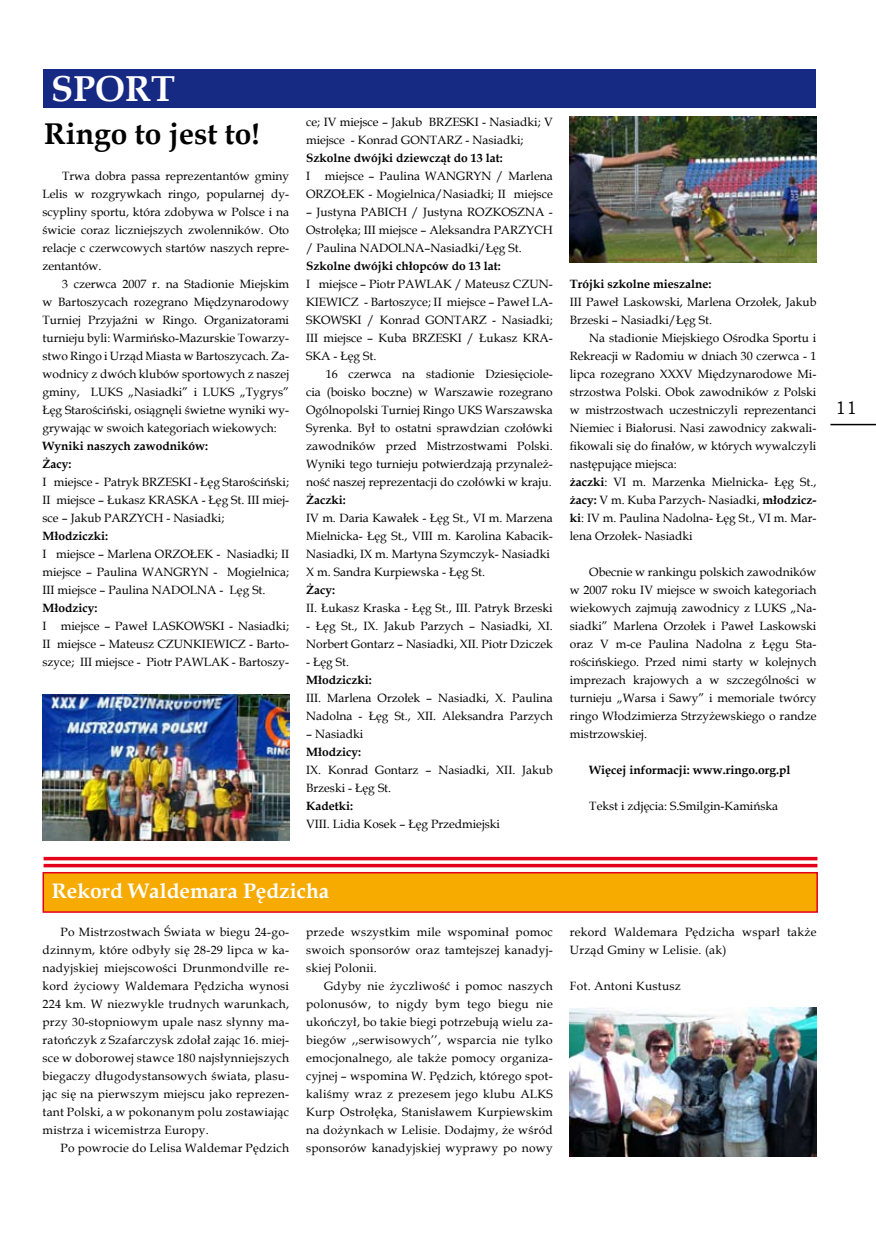
<style>
.page{position:relative;width:876px;height:1242px;background:#fff}
.page>*{position:absolute;margin:0;border:0;box-sizing:border-box;transform-origin:0 0}
.t1{font:700 36px "Book Antiqua";color:#fff}
.t2{font:700 30px "Book Antiqua";color:#000}
.t3{font:700 21px "Book Antiqua";color:#fff}
.t4{font:18px "Bookman Old Style";color:#000}
.t5{font:12px/18px "Book Antiqua";color:#000;text-align:justify}
.t6{font:700 12px/18px "Book Antiqua";color:#000}
.t7{font:12px/18px "Book Antiqua";letter-spacing:.02em;color:#000}
.s1{font-weight:700}
</style>
<div class="page">
<div style="left:43px;top:69px;width:773px;height:38px;background:#162983"></div>
<img style="left:43px;top:694px;width:246px;height:146px">
<img style="left:570px;top:117px;width:246px;height:145px">
<img style="left:570px;top:1008px;width:246px;height:149px">
<hr style="left:830px;top:424px;width:46px;height:1px;background:#000">
<div style="left:43px;top:872px;width:774px;height:40px;background:#f7aa00"></div>
<div style="left:43px;top:872px;width:775px;height:40px;border:2px solid #e2001a"></div>
<hr style="left:44px;top:857px;width:773px;height:3px;background:#e2001a">
<hr style="left:44px;top:864px;width:773px;height:3px;background:#e2001a">
<h1 class="t1" style="left:51px;top:65px;width:125px">SPORT</h1>
<h2 class="t2" style="left:44px;top:113px;width:217px">Ringo to jest to!</h2>
<p class="t5" style="left:43px;top:167px;width:248px;text-indent:19px">Trwa dobra passa reprezentantów gminy Lelis w rozgrywkach ringo, popularnej dy&shy;scypliny sportu, która zdobywa w Polsce i na świcie coraz liczniejszych zwolenników. Oto relacje c czerwcowych startów naszych repre&shy;zentantów.</p>
<p class="t5" style="left:43px;top:275px;width:248px;text-indent:19px">3 czerwca 2007 r. na Stadionie Miejskim w Bartoszycach rozegrano Międzynarodowy Turniej Przyjaźni w Ringo. Organizatorami turnieju byli: Warmińsko-Mazurskie Towarzy&shy;stwo Ringo i Urząd Miasta w Bartoszycach. Za&shy;wodnicy z dwóch klubów sportowych z naszej gminy, LUKS „Nasiadki” i LUKS „Tygrys” Łęg Starościński, osiągnęli świetne wyniki wy&shy;grywając w swoich kategoriach wiekowych:</p>
<p class="t6" style="left:43px;top:437px;width:167px">Wyniki naszych zawodników:<br>Żacy:</p>
<p class="t5" style="left:43px;top:473px;width:248px">I miejsce - Patryk BRZESKI - Łęg Starościński; II miejsce – Łukasz KRASKA - Łęg St. III miej&shy;sce – Jakub PARZYCH - Nasiadki;</p>
<p class="t6" style="left:43px;top:527px;width:67px">Młodziczki:</p>
<p class="t5" style="left:43px;top:545px;width:248px">I miejsce – Marlena ORZOŁEK - Nasiadki; II miejsce – Paulina WANGRYN - Mogielnica; III miejsce – Paulina NADOLNA - Lęg St.</p>
<p class="t6" style="left:43px;top:599px;width:56px">Młodzicy:</p>
<p class="t5" style="left:43px;top:617px;width:248px">I miejsce – Paweł LASKOWSKI - Nasiadki; II miejsce – Mateusz CZUNKIEWICZ - Barto&shy;szyce; III miejsce - Piotr PAWLAK - Bartoszy-</p>
<p class="t5" style="left:306px;top:113px;width:248px">ce; IV miejsce – Jakub BRZESKI - Nasiadki; V miejsce - Konrad GONTARZ - Nasiadki;</p>
<p class="t6" style="left:306px;top:149px;width:198px">Szkolne dwójki dziewcząt do 13 lat:</p>
<p class="t5" style="left:306px;top:167px;width:248px">I miejsce – Paulina WANGRYN / Marlena<br>ORZOŁEK - Mogielnica/Nasiadki; II miejsce</p>
<p class="t5" style="left:306px;top:203px;width:248px">– Justyna PABICH / Justyna ROZKOSZNA - Ostrołęka; III miejsce – Aleksandra PARZYCH / Paulina NADOLNA–Nasiadki/Łęg St.</p>
<p class="t6" style="left:306px;top:257px;width:196px">Szkolne dwójki chłopców do 13 lat:</p>
<p class="t5" style="left:306px;top:275px;width:248px">I miejsce – Piotr PAWLAK / Mateusz CZUN-KIEWICZ - Bartoszyce; II miejsce – Paweł LA-SKOWSKI / Konrad GONTARZ - Nasiadki; III miejsce – Kuba BRZESKI / Łukasz KRA-SKA - Łęg St.</p>
<p class="t5" style="left:306px;top:365px;width:248px;text-indent:20px">16 czerwca na stadionie Dziesięciole&shy;cia (boisko boczne) w Warszawie rozegrano Ogólnopolski Turniej Ringo UKS Warszawska Syrenka. Był to ostatni sprawdzian czołówki zawodników przed Mistrzostwami Polski.<br>Wyniki tego turnieju potwierdzają przynależ&shy;ność naszej reprezentacji do czołówki w kraju.</p>
<p class="t6" style="left:306px;top:491px;width:41px">Żaczki:</p>
<p class="t5" style="left:306px;top:509px;width:248px;text-align:left">IV m. Daria Kawałek - Łęg St., VI m. Marzena Mielnicka- Łęg St., VIII m. Karolina Kabacik-Nasiadki, IX m. Martyna Szymczyk- Nasiadki X m. Sandra Kurpiewska - Łęg St.</p>
<p class="t6" style="left:306px;top:581px;width:31px">Żacy:</p>
<p class="t5" style="left:306px;top:599px;width:248px">II. Łukasz Kraska - Łęg St., III. Patryk Brzeski</p>
<p class="t5" style="left:306px;top:617px;width:248px">- Łęg St., IX. Jakub Parzych – Nasiadki, XI.<br>Norbert Gontarz – Nasiadki, XII. Piotr Dziczek</p>
<p class="t5" style="left:306px;top:653px;width:44px">- Łęg St.</p>
<p class="t6" style="left:306px;top:671px;width:67px">Młodziczki:</p>
<p class="t5" style="left:306px;top:689px;width:248px">III. Marlena Orzołek – Nasiadki, X. Paulina<br>Nadolna - Łęg St., XII. Aleksandra Parzych</p>
<p class="t5" style="left:306px;top:725px;width:59px">– Nasiadki</p>
<p class="t6" style="left:306px;top:743px;width:56px">Młodzicy:</p>
<p class="t5" style="left:306px;top:761px;width:248px">IX. Konrad Gontarz – Nasiadki, XII. Jakub<br>Brzeski - Łęg St.</p>
<p class="t6" style="left:306px;top:797px;width:48px">Kadetki:</p>
<p class="t5" style="left:306px;top:815px;width:195px">VIII. Lidia Kosek – Łęg Przedmiejski</p>
<p class="t6" style="left:570px;top:275px;width:143px">Trójki szkolne mieszalne:</p>
<p class="t5" style="left:570px;top:293px;width:248px">III Paweł Laskowski, Marlena Orzołek, Jakub<br>Brzeski – Nasiadki/Łęg St.</p>
<p class="t5" style="left:570px;top:329px;width:248px;text-align:left;text-indent:20px">Na stadionie Miejskiego Ośrodka Sportu i Rekreacji w Radomiu w dniach 30 czerwca - 1 lipca rozegrano XXXV Międzynarodowe Mi&shy;strzostwa Polski. Obok zawodników z Polski w mistrzostwach uczestniczyli reprezentanci Niemiec i Białorusi. Nasi zawodnicy zakwali&shy;fikowali się do finałów, w których wywalczyli następujące miejsca:<br><span class="s1">żaczki</span>: VI m. Marzenka Mielnicka- Łęg St., <span class="s1">żacy:</span> V m. Kuba Parzych- Nasiadki, <span class="s1">młodzicz&shy;ki</span>: IV m. Paulina Nadolna- Łęg St., VI m. Mar&shy;lena Orzołek- Nasiadki</p>
<p class="t5" style="left:570px;top:563px;width:248px;text-indent:20px">Obecnie w rankingu polskich zawodników w 2007 roku IV miejsce w swoich kategoriach wiekowych zajmują zawodnicy z LUKS „Na&shy;siadki” Marlena Orzołek i Paweł Laskowski oraz V m-ce Paulina Nadolna z Łęgu Sta&shy;rościńskiego. Przed nimi starty w kolejnych imprezach krajowych a w szczególności w turnieju „Warsa i Sawy” i memoriale twórcy ringo Włodzimierza Strzyżewskiego o randze mistrzowskiej.</p>
<p class="t6" style="left:589px;top:761px;width:203px">Więcej informacji: www.ringo.org.pl</p>
<p class="t5" style="left:589px;top:797px;width:190px">Tekst i zdjęcia: S.Smilgin-Kamińska</p>
<h3 class="t3" style="left:52px;top:876px;width:279px">Rekord Waldemara Pędzicha</h3>
<p class="t5" style="left:43px;top:923px;width:248px;text-indent:18px">Po Mistrzostwach Świata w biegu 24-go&shy;dzinnym, które odbyły się 28-29 lipca w ka&shy;nadyjskiej miejscowości Drunmondville re&shy;kord życiowy Waldemara Pędzicha wynosi 224 km. W niezwykle trudnych warunkach, przy 30-stopniowym upale nasz słynny ma&shy;ratończyk z Szafarczysk zdołał zając 16. miej&shy;sce w doborowej stawce 180 najsłynniejszych biegaczy długodystansowych świata, plasu&shy;jąc się na pierwszym miejscu jako reprezen&shy;tant Polski, a w pokonanym polu zostawiając mistrza i wicemistrza Europy.</p>
<p class="t7" style="left:61px;top:1139px;width:230px">Po powrocie do Lelisa Waldemar Pędzich</p>
<p class="t5" style="left:306px;top:923px;width:248px">przede wszystkim mile wspominał pomoc swoich sponsorów oraz tamtejszej kanadyj&shy;skiej Polonii.</p>
<p class="t5" style="left:306px;top:977px;width:248px;text-indent:18px">Gdyby nie życzliwość i pomoc naszych polonusów, to nigdy bym tego biegu nie ukończył, bo takie biegi potrzebują wielu za&shy;biegów ,,serwisowych’’, wsparcia nie tylko emocjonalnego, ale także pomocy organiza&shy;cyjnej – wspomina W. Pędzich, którego spot&shy;kaliśmy wraz z prezesem jego klubu ALKS Kurp Ostrołęka, Stanisławem Kurpiewskim na dożynkach w Lelisie. Dodajmy, że wśród sponsorów kanadyjskiej wyprawy po nowy</p>
<p class="t7" style="left:570px;top:923px;width:248px">rekord Waldemara Pędzicha wsparł także<br>Urząd Gminy w Lelisie. (ak)</p>
<p class="t7" style="left:570px;top:977px;width:112px">Fot. Antoni Kustusz</p>
<h3 class="t4" style="left:835px;top:396px;width:10px">11</h3>
</div>
